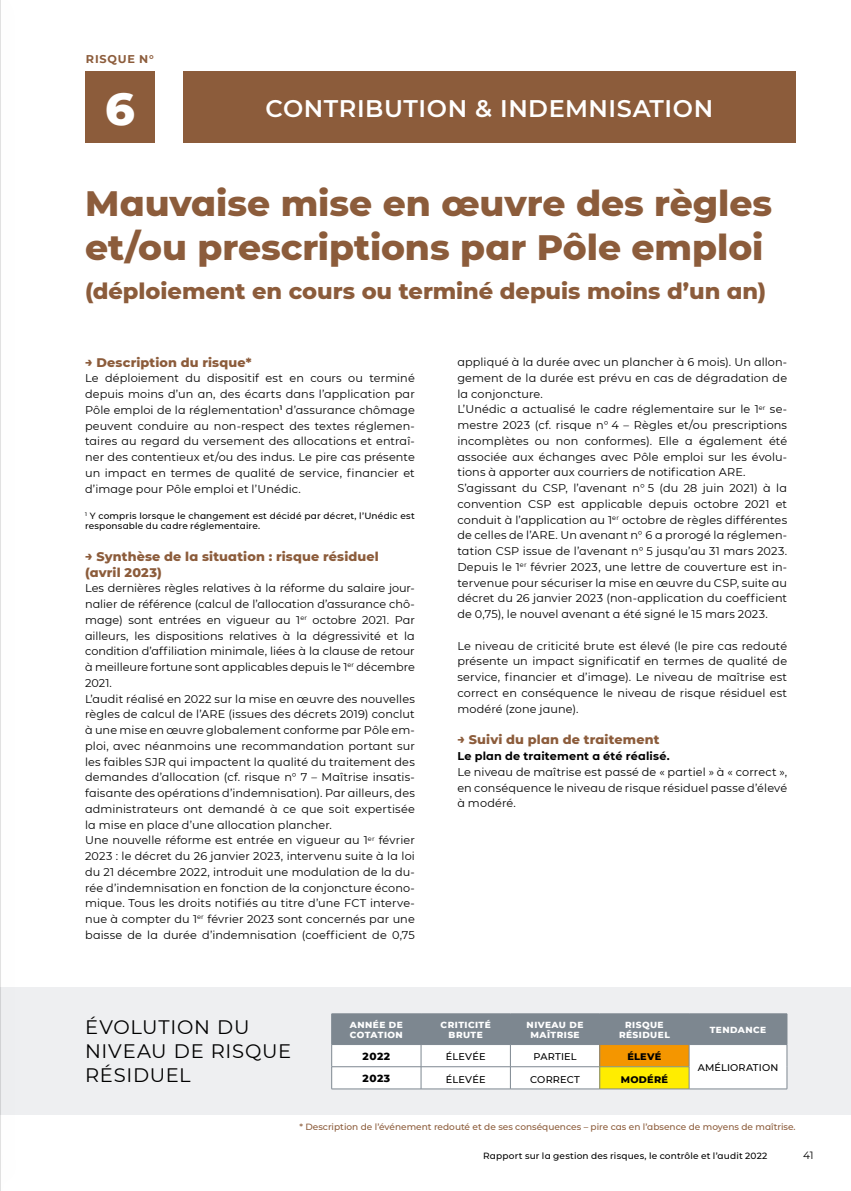
<style>
.page{position:relative;width:851px;height:1191px;background:#fff}
.page>*{position:absolute;margin:0;border:0;box-sizing:border-box;transform-origin:0 0}
.t1{font:800 45.75px "Montserrat";color:#fff}
.t2{font:800 36px/43.5px "Montserrat";letter-spacing:-.005em;color:#8c5c3b}
.t3{font:600 24px "Montserrat";letter-spacing:.025em;color:#fff}
.t4{font:800 22.5px "Montserrat";color:#8c5c3b}
.t5{font:19.5px/24px "Montserrat";letter-spacing:.04em;color:#000}
.t6{font:800 12.75px/15.8px "Montserrat";letter-spacing:.015em;color:#8c5c3b}
.t7{font:11.25px/15.8px "Montserrat";letter-spacing:.01em;color:#000;text-align:justify}
.t8{font:700 11.25px "Montserrat";letter-spacing:.015em;color:#000}
.t9{font:700 11.25px "Montserrat";letter-spacing:.07em;color:#8c5c3b}
.t10{font:800 10.5px "Montserrat";letter-spacing:.05em;color:#000}
.t11{font:10.5px "Montserrat";color:#000}
.t12{font:500 9.75px "Montserrat";letter-spacing:.015em;color:#000}
.t13{font:800 9.75px "Montserrat";letter-spacing:.025em;color:#000}
.t14{font:500 9px/10.5px "Montserrat";letter-spacing:.02em;color:#000}
.t15{font:500 9px "Montserrat";color:#8c5c3b}
.t16{font:800 9px/10.5px "Montserrat";letter-spacing:.05em;color:#fff;text-align:center}
</style>
<div class="page">
<div style="left:0;top:986px;width:850px;height:128px;background:#eeeff1"></div>
<div style="left:183px;top:72px;width:612px;height:71px;background:#8c5c3b"></div>
<svg style="left:331px;top:1013px;width:456px;height:76px;background:#c4c3b2"></svg>
<hr style="left:331px;top:1088px;width:90px;height:1px;background:#7d8790">
<hr style="left:421px;top:1088px;width:89px;height:1px;background:#7d8790">
<hr style="left:510px;top:1088px;width:89px;height:1px;background:#7d8790">
<hr style="left:599px;top:1088px;width:90px;height:1px;background:#7d8790">
<div style="left:85px;top:72px;width:70px;height:71px;background:#8c5c3b"></div>
<div style="left:0;top:0;width:28px;height:1191px;background:#000;opacity:.35"></div>
<hr style="left:0;top:0;width:1px;height:1191px;background:#c6c6c6">
<p class="t9" style="left:86px;top:51px;width:69px">RISQUE N°</p>
<h1 class="t1" style="left:105px;top:75px;width:31px">6</h1>
<h3 class="t3" style="left:265px;top:91px;width:449px">CONTRIBUTION &amp; INDEMNISATION</h3>
<h2 class="t2" style="left:85px;top:179px;width:688px">Mauvaise mise en œuvre des règles et/ou prescriptions par Pôle emploi</h2>
<h3 class="t4" style="left:85px;top:274px;width:682px">(déploiement en cours ou terminé depuis moins d’un an)</h3>
<p class="t6" style="left:85px;top:353px;width:168px">→ Description du risque*</p>
<p class="t7" style="left:85px;top:370px;width:331px">Le déploiement du dispositif est en cours ou terminé depuis moins d’un an, des écarts dans l’application par Pôle emploi de la réglementation<sup>1</sup> d’assurance chômage peuvent conduire au non-respect des textes réglemen&shy;taires au regard du versement des allocations et entraî&shy;ner des contentieux et/ou des indus. Le pire cas présente un impact en termes de qualité de service, financier et d’image pour Pôle emploi et l’Unédic.</p>
<p class="t14" style="left:85px;top:510px;width:331px"><sup>1</sup> Y compris lorsque le changement est décidé par décret, l’Unédic est responsable du cadre réglementaire.</p>
<p class="t6" style="left:85px;top:548px;width:295px">→ Synthèse de la situation : risque résiduel (avril 2023)</p>
<p class="t7" style="left:85px;top:580px;width:331px;text-align:left">Les dernières règles relatives à la réforme du salaire jour&shy;nalier de référence (calcul de l’allocation d’assurance chô&shy;mage) sont entrées en vigueur au 1<sup>er</sup> octobre 2021. Par ailleurs, les dispositions relatives à la dégressivité et la condition d’affiliation minimale, liées à la clause de retour à meilleure fortune sont applicables depuis le 1<sup>er</sup> décembre 2021.<br>L’audit réalisé en 2022 sur la mise en œuvre des nouvelles règles de calcul de l’ARE (issues des décrets 2019) conclut à une mise en œuvre globalement conforme par Pôle em&shy;ploi, avec néanmoins une recommandation portant sur les faibles SJR qui impactent la qualité du traitement des demandes d’allocation (cf. risque n° 7 – Maîtrise insatis&shy;faisante des opérations d’indemnisation). Par ailleurs, des administrateurs ont demandé à ce que soit expertisée la mise en place d’une allocation plancher.<br>Une nouvelle réforme est entrée en vigueur au 1<sup>er</sup> février 2023 : le décret du 26 janvier 2023, intervenu suite à la loi du 21 décembre 2022, introduit une modulation de la du&shy;rée d’indemnisation en fonction de la conjoncture écono&shy;mique. Tous les droits notifiés au titre d’une FCT interve&shy;nue à compter du 1<sup>er</sup> février 2023 sont concernés par une baisse de la durée d’indemnisation (coefficient de 0,75</p>
<p class="t7" style="left:457px;top:354px;width:331px;text-align:left">appliqué à la durée avec un plancher à 6 mois). Un allon&shy;gement de la durée est prévu en cas de dégradation de la conjoncture.<br>L’Unédic a actualisé le cadre réglementaire sur le 1<sup>er</sup> se&shy;mestre 2023 (cf. risque n° 4 – Règles et/ou prescriptions incomplètes ou non conformes). Elle a également été associée aux échanges avec Pôle emploi sur les évolu&shy;tions à apporter aux courriers de notification ARE.<br>S’agissant du CSP, l’avenant n° 5 (du 28 juin 2021) à la convention CSP est applicable depuis octobre 2021 et conduit à l’application au 1<sup>er</sup> octobre de règles différentes de celles de l’ARE. Un avenant n° 6 a prorogé la réglemen&shy;tation CSP issue de l’avenant n° 5 jusqu’au 31 mars 2023.<br>Depuis le 1<sup>er</sup> février 2023, une lettre de couverture est in&shy;tervenue pour sécuriser la mise en œuvre du CSP, suite au décret du 26 janvier 2023 (non-application du coefficient de 0,75), le nouvel avenant a été signé le 15 mars 2023.</p>
<p class="t7" style="left:457px;top:637px;width:331px">Le niveau de criticité brute est élevé (le pire cas redouté présente un impact significatif en termes de qualité de service, financier et d’image). Le niveau de maîtrise est correct en conséquence le niveau de risque résiduel est modéré (zone jaune).</p>
<p class="t6" style="left:457px;top:731px;width:203px">→ Suivi du plan de traitement</p>
<p class="t8" style="left:457px;top:748px;width:214px">Le plan de traitement a été réalisé.</p>
<p class="t7" style="left:457px;top:763px;width:331px">Le niveau de maîtrise est passé de « partiel » à « correct », en conséquence le niveau de risque résiduel passe d’élevé à modéré.</p>
<h3 class="t5" style="left:85px;top:1014px;width:207px">ÉVOLUTION DU<br>NIVEAU DE RISQUE<br>RÉSIDUEL</h3>
<p class="t16" style="left:350px;top:1018px;width:54px;text-align:left">ANNÉE DE<br>COTATION</p>
<p class="t16" style="left:440px;top:1018px;width:52px">CRITICITÉ<br>BRUTE</p>
<p class="t16" style="left:526px;top:1018px;width:58px">NIVEAU DE<br>MAÎTRISE</p>
<p class="t16" style="left:619px;top:1018px;width:52px">RISQUE<br>RÉSIDUEL</p>
<p class="t16" style="left:709px;top:1024px;width:58px">TENDANCE</p>
<p class="t10" style="left:362px;top:1048px;width:29px">2022</p>
<p class="t12" style="left:446px;top:1050px;width:41px">ÉLEVÉE</p>
<p class="t12" style="left:533px;top:1050px;width:44px">PARTIEL</p>
<p class="t13" style="left:627px;top:1049px;width:36px">ÉLEVÉ</p>
<p class="t12" style="left:697px;top:1061px;width:82px">AMÉLIORATION</p>
<p class="t10" style="left:362px;top:1070px;width:29px">2023</p>
<p class="t12" style="left:446px;top:1072px;width:41px">ÉLEVÉE</p>
<p class="t12" style="left:530px;top:1072px;width:51px">CORRECT</p>
<p class="t13" style="left:620px;top:1072px;width:49px">MODÉRÉ</p>
<p class="t15" style="left:299px;top:1120px;width:497px">* Description de l’événement redouté et de ses conséquences – pire cas en l’absence de moyens de maîtrise.</p>
<p class="t14" style="left:483px;top:1150px;width:286px">Rapport sur la gestion des risques, le contrôle et l’audit 2022</p>
<p class="t11" style="left:803px;top:1148px;width:12px">41</p>
</div>
